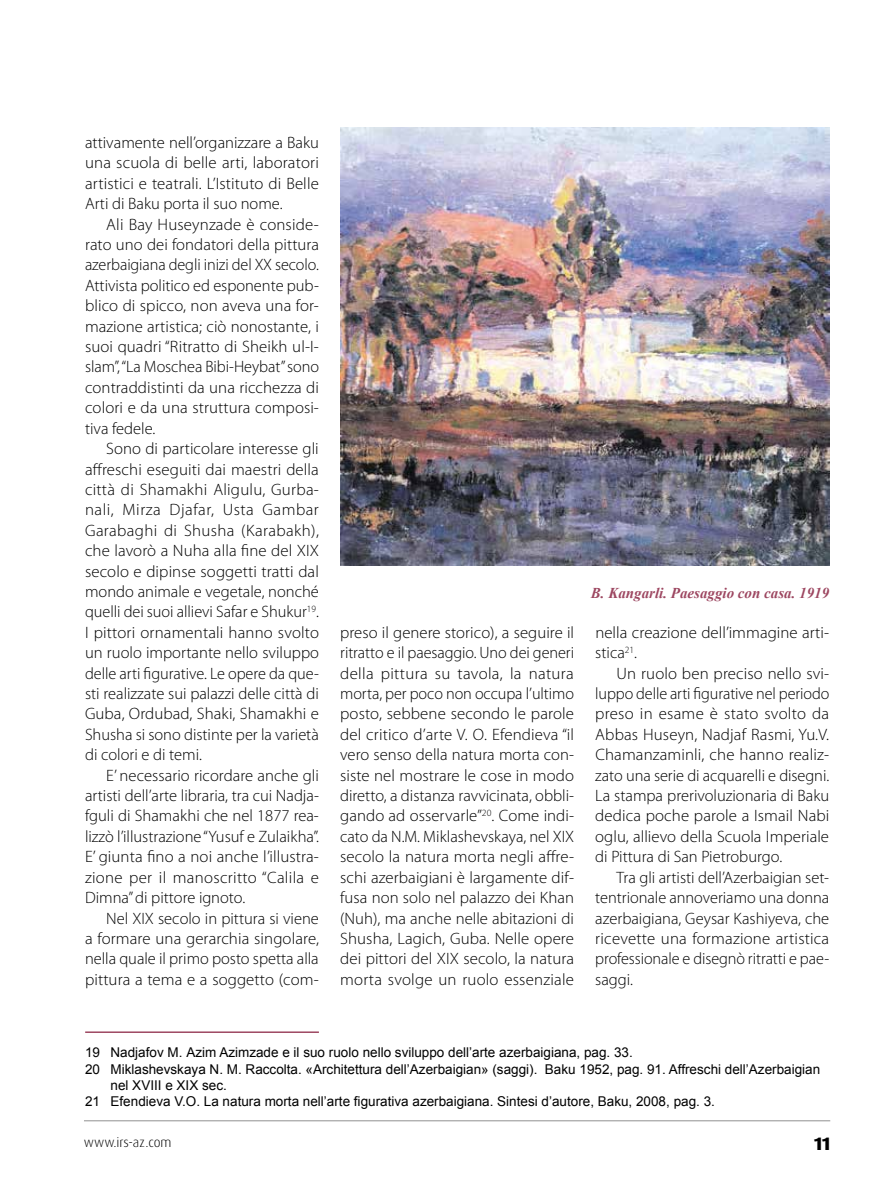
<style>
.page{position:relative;width:893px;height:1191px;background:#fff}
.page>*{position:absolute;margin:0;border:0;box-sizing:border-box;transform-origin:0 0}
.t1{font:800 18px "Dax Pro";color:#000}
.t2{font:300 16.5px/20.4px "Myriad Pro";letter-spacing:.005em;color:#000;text-align:justify}
.t3{font:italic 700 15px "Times New Roman";color:#9d4761}
.t4{font:13.5px "Arial";color:#000}
.t5{font:300 13.5px "Dax Pro";color:#000}
</style>
<div class="page">
<hr style="left:84px;top:1120px;width:746px;height:1px;background:#909090">
<img style="left:340px;top:128px;width:489px;height:437px">
<hr style="left:85px;top:1031px;width:234px;height:2px;background:#9d4761">
<p class="t2" style="left:85px;top:133px;width:235px">attivamente nell’organizzare a Baku una scuola di belle arti, laboratori artistici e teatrali. L’Istituto di Belle Arti di Baku porta il suo nome.</p>
<p class="t2" style="left:85px;top:214px;width:235px;text-indent:21px">Ali Bay Huseynzade è conside&shy;rato uno dei fondatori della pittura azerbaigiana degli inizi del XX secolo.<br>Attivista politico ed esponente pub&shy;blico di spicco, non aveva una for&shy;mazione artistica; ciò nonostante, i suoi quadri “Ritratto di Sheikh ul-I&shy;slam”, “La Moschea Bibi-Heybat” sono contraddistinti da una ricchezza di colori e da una struttura composi&shy;tiva fedele.</p>
<p class="t2" style="left:85px;top:439px;width:235px;text-indent:21px">Sono di particolare interesse gli affreschi eseguiti dai maestri della città di Shamakhi Aligulu, Gurba&shy;nali, Mirza Djafar, Usta Gambar Garabaghi di Shusha (Karabakh), che lavorò a N uha alla fine del XIX secolo e dipinse soggetti tratti dal mondo animale e vegetale, nonché quelli dei suoi allievi Safar e Shukur<sup>19</sup>.<br>I pittori ornamentali hanno svolto un ruolo importante nello sviluppo delle arti figurative. Le opere da que&shy;sti realizzate sui palazzi delle città di Guba, Ordubad, Shaki, Shamakhi e Shusha si sono distinte per la varietà di colori e di temi.</p>
<p class="t2" style="left:85px;top:765px;width:235px;text-indent:21px">E’ necessario ricordare anche gli artisti dell’arte libraria, tra cui Nadja&shy;fguli di Shamakhi che nel 1877 rea&shy;lizzò l’illustrazione “Yusuf e Zulaikha”.<br>E’ giunta fino a noi anche l’illustra&shy;zione per il manoscritto “Calila e Dimna” di pittore ignoto.</p>
<p class="t2" style="left:85px;top:908px;width:235px;text-indent:21px">Nel XIX secolo in pittura si viene a formare una gerarchia singolare, nella quale il primo posto spetta alla pittura a tema e a soggetto (com-</p>
<p class="t3" style="left:591px;top:582px;width:240px">B. Kangarli. Paesaggio con casa. 1919</p>
<p class="t2" style="left:340px;top:622px;width:235px">preso il genere storico), a seguire il ritratto e il paesaggio. Uno dei generi della pittura su tavola, la natura morta, per poco non occupa l’ultimo posto, sebbene secondo le parole del critico d’arte V. О. Efendieva “il vero senso della natura morta con&shy;siste nel mostrare le cose in modo diretto, a distanza ravvicinata, obbli&shy;gando ad osservarle”<sup>20</sup>. Come indi&shy;cato da N.М. Miklashevskaya, nel XIX secolo la natura morta negli affre&shy;schi azerbaigiani è largamente dif&shy;fusa non solo nel palazzo dei Khan (N uh), ma anche nelle abitazioni di Shusha, Lagich, Guba. Nelle opere dei pittori del XIX secolo, la natura morta svolge un ruolo essenziale</p>
<p class="t2" style="left:595px;top:622px;width:235px">nella creazione dell’immagine arti&shy;stica<sup>21</sup>.</p>
<p class="t2" style="left:595px;top:663px;width:236px;text-indent:21px">Un ruolo ben preciso nello svi&shy;luppo delle arti figurative nel periodo preso in esame è stato svolto da Abbas Huseyn, Nadjaf Rasmi, Yu.V.<br>Chamanzaminli, che hanno realiz&shy;zato una serie di acquarelli e disegni.<br>La stampa prerivoluzionaria di Baku dedica poche parole a Ismail Nabi oglu, allievo della Scuola Imperiale di Pittura di San Pietroburgo.</p>
<p class="t2" style="left:595px;top:867px;width:235px;text-indent:21px">Tra gli artisti dell’Azerbaigian set&shy;tentrionale annoveriamo una donna azerbaigiana, Geysar Kashiyeva, che ricevette una formazione artistica professionale e disegnò ritratti e pae&shy;saggi.</p>
<p class="t4" style="left:85px;top:1043px;width:549px">19 Nadjafov М. Аzim Azimzade e il suo ruolo nello sviluppo dell’arte azerbaigiana, pag. 33.</p>
<p class="t4" style="left:85px;top:1060px;width:737px">20 Miklashevskaya N. М. Raccolta. «Architettura dell’Azerbaigian» (saggi). Baku 1952, pag. 91. Affreschi dell’Azerbaigian</p>
<p class="t4" style="left:111px;top:1076px;width:118px">nel XVIII e XIX sec.</p>
<p class="t4" style="left:85px;top:1092px;width:631px">21 Efendieva V.О. La natura morta nell’arte figurativa azerbaigiana. Sintesi d’autore, Baku, 2008, pag. 3.</p>
<p class="t5" style="left:84px;top:1133px;width:89px">www.irs-az.com</p>
<p class="t1" style="left:814px;top:1131px;width:18px">11</p>
</div>
